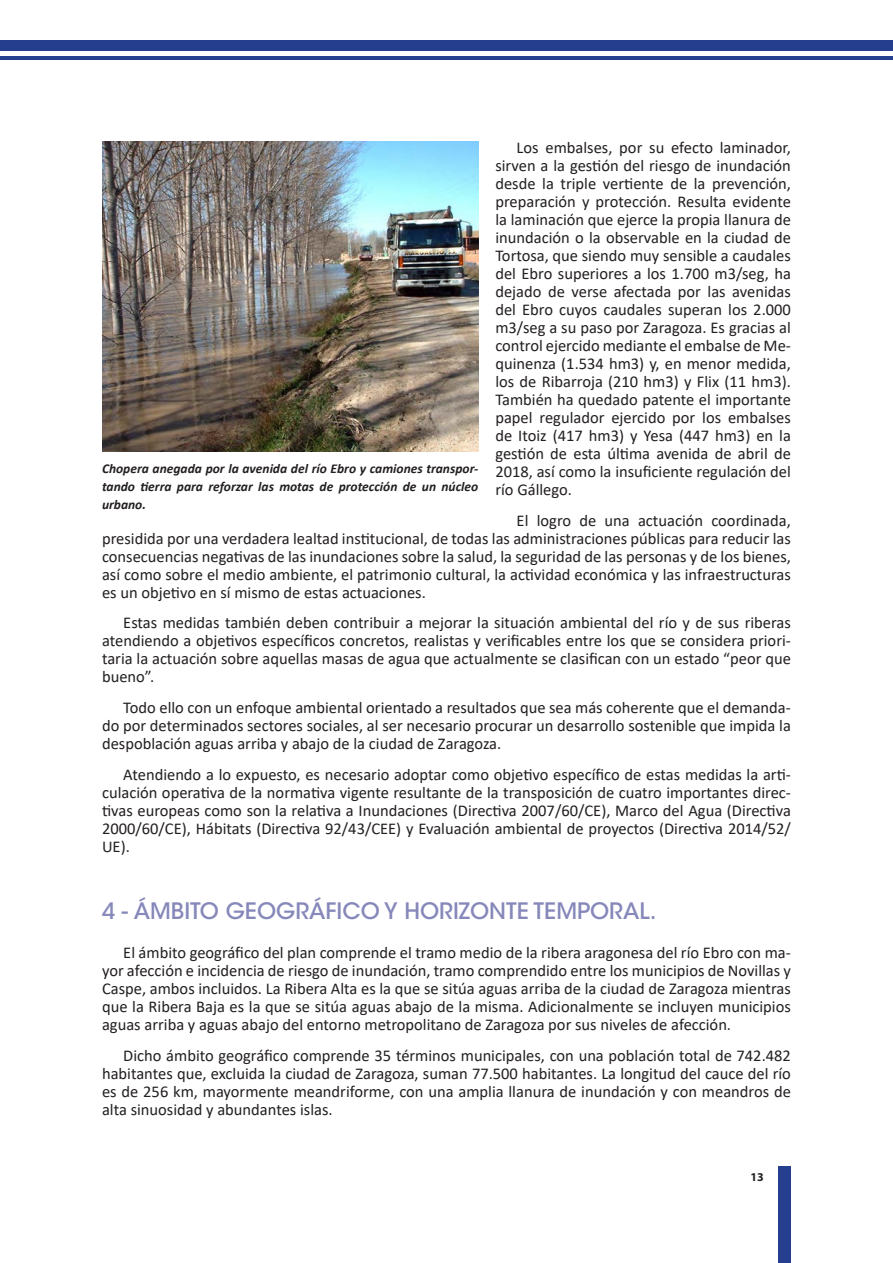
<style>
.page{position:relative;width:893px;height:1263px;background:#fff}
.page>*{position:absolute;margin:0;border:0;box-sizing:border-box;transform-origin:0 0}
.Título_1_GRANDE{font:500 22.5px "ITC Avant Garde Std";color:#8688ba}
.Párrafo_Normal{font:16.5px/18px "Calibri";color:#231f20;text-align:justify}
.Pie_de_Foto{font:italic 700 13.5px/18px "Calibri";color:#231f20;text-align:justify}
.t1{font:700 12px "Myriad Pro";color:#231f20}
</style>
<div class="page">
<div style="left:0;top:40px;width:893px;height:11px;background:#253f8e"></div>
<hr style="left:0;top:56px;width:893px;height:4px;background:#253f8e">
<div style="left:778px;top:1166px;width:13px;height:97px;background:#253f8e"></div>
<img style="left:102px;top:141px;width:376px;height:311px">
<p class="Párrafo_Normal" style="left:495px;top:138px;width:297px;text-indent:21px">Los embalses, por su efecto laminador, sirven a la gestión del riesgo de inundación desde la triple vertiente de la prevención, preparación y protección. Resulta evidente la laminación que ejerce la propia llanura de inundación o la observable en la ciudad de Tortosa, que siendo muy sensible a caudales del Ebro superiores a los 1.700 m3/seg, ha dejado de verse afectada por las avenidas del Ebro cuyos caudales superan los 2.000 m3/seg a su paso por Zaragoza. Es gracias al control ejercido mediante el embalse de Me&shy;quinenza (1.534 hm3) y, en menor medida, los de Ribarroja (210 hm3) y Flix (11 hm3).<br>También ha quedado patente el importante papel regulador ejercido por los embalses de Itoiz (417 hm3) y Yesa (447 hm3) en la gestión de esta última avenida de abril de 2018, así como la insuficiente regulación del río Gállego.</p>
<p class="Párrafo_Normal" style="left:102px;top:511px;width:690px;text-indent:415px">El logro de una actuación coordinada, presidida por una verdadera lealtad institucional, de todas las administraciones públicas para reducir las consecuencias negativas de las inundaciones sobre la salud, la seguridad de las personas y de los bienes, así como sobre el medio ambiente, el patrimonio cultural, la actividad económica y las infraestructuras es un objetivo en sí mismo de estas actuaciones.</p>
<p class="Párrafo_Normal" style="left:102px;top:613px;width:690px;text-indent:21px">Estas medidas también deben contribuir a mejorar la situación ambiental del río y de sus riberas atendiendo a objetivos específicos concretos, realistas y verificables entre los que se considera priori&shy;taria la actuación sobre aquellas masas de agua que actualmente se clasifican con un estado “peor que bueno”.</p>
<p class="Párrafo_Normal" style="left:102px;top:698px;width:690px;text-indent:21px">Todo ello con un enfoque ambiental orientado a resultados que sea más coherente que el demanda&shy;do por determinados sectores sociales, al ser necesario procurar un desarrollo sostenible que impida la despoblación aguas arriba y abajo de la ciudad de Zaragoza.</p>
<p class="Párrafo_Normal" style="left:102px;top:765px;width:690px;text-indent:21px">Atendiendo a lo expuesto, es necesario adoptar como objetivo específico de estas medidas la arti&shy;culación operativa de la normativa vigente resultante de la transposición de cuatro importantes direc&shy;tivas europeas como son la relativa a Inundaciones (Directiva 2007/60/CE), Marco del Agua (Directiva 2000/60/CE), Hábitats (Directiva 92/43/CEE) y Evaluación ambiental de proyectos (Directiva 2014/52/ UE).</p>
<p class="Pie_de_Foto" style="left:102px;top:459px;width:378px">Chopera anegada por la avenida del río Ebro y camiones transpor&shy;tando tierra para reforzar las motas de protección de un núcleo urbano.</p>
<p class="Título_1_GRANDE" style="left:102px;top:896px;width:556px">4 - ÁMBITO GEOGRÁFICO Y HORIZONTE TEMPORAL.</p>
<p class="Párrafo_Normal" style="left:102px;top:943px;width:690px;text-indent:21px">El ámbito geográfico del plan comprende el tramo medio de la ribera aragonesa del río Ebro con ma&shy;yor afección e incidencia de riesgo de inundación, tramo comprendido entre los municipios de Novillas y Caspe, ambos incluidos. La Ribera Alta es la que se sitúa aguas arriba de la ciudad de Zaragoza mientras que la Ribera Baja es la que se sitúa aguas abajo de la misma. Adicionalmente se incluyen municipios aguas arriba y aguas abajo del entorno metropolitano de Zaragoza por sus niveles de afección.</p>
<p class="Párrafo_Normal" style="left:102px;top:1046px;width:690px;text-indent:21px">Dicho ámbito geográfico comprende 35 términos municipales, con una población total de 742.482 habitantes que, excluida la ciudad de Zaragoza, suman 77.500 habitantes. La longitud del cauce del río es de 256 km, mayormente meandriforme, con una amplia llanura de inundación y con meandros de alta sinuosidad y abundantes islas.</p>
<p class="t1" style="left:750px;top:1169px;width:15px">13</p>
</div>
